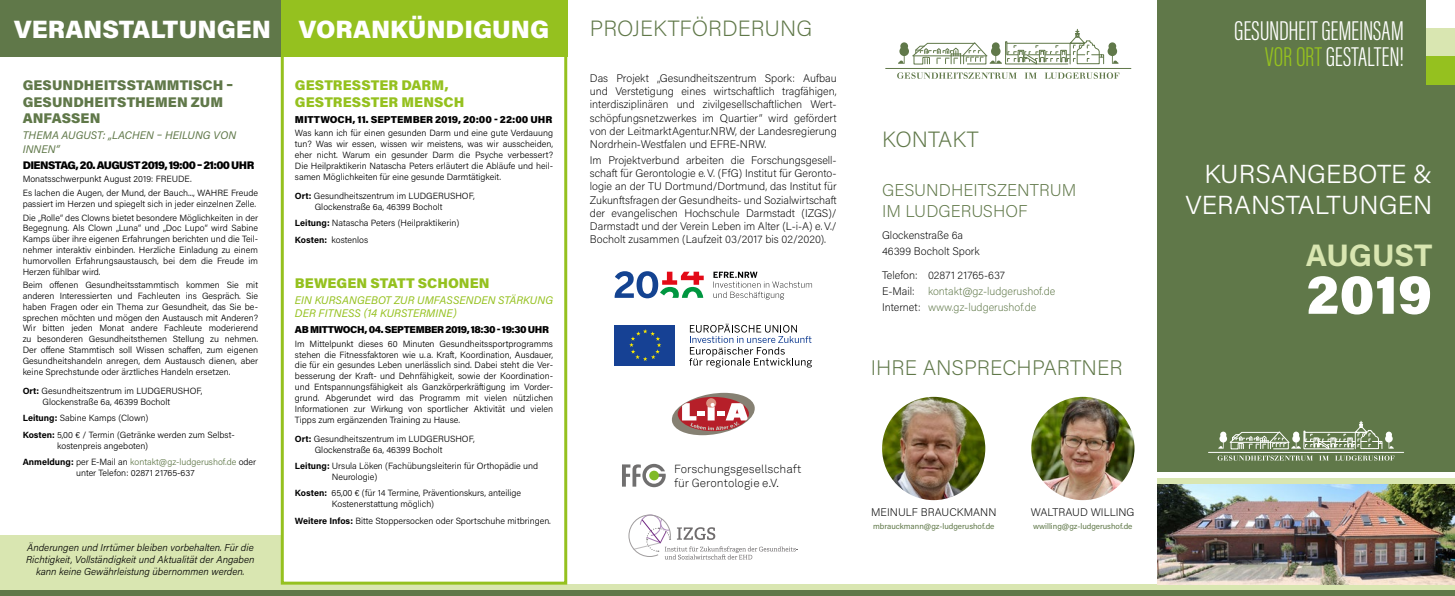
<style>
.page{position:relative;width:1455px;height:596px;background:#fff}
.page>*{position:absolute;margin:0;border:0;box-sizing:border-box;transform-origin:0 0}
.t1{font:900 56px "Acumin Pro";color:#fff}
.t2{font:700 31px "Acumin Pro";letter-spacing:-.005em;color:#d9e6b1}
.t3{font:300 28px/25.8px "Acumin Pro Extra Cond";color:#fff;text-align:right}
.t4{font:300 26px/31.2px "Acumin Pro";color:#fff;text-align:right}
.t5{font:900 25px "Acumin Pro";color:#fff}
.t6{font:200 22px "Acumin Pro";color:#607849}
.t7{font:200 21px "Acumin Pro";letter-spacing:.005em;color:#607849}
.t8{font:200 17px/20.4px "Acumin Pro";color:#607849}
.t9{font:900 14px/16.8px "Acumin Pro";letter-spacing:.005em;color:#95c11f}
.t10{font:900 14px/16.8px "Acumin Pro";letter-spacing:.005em;color:#607849}
.t11{font:300 11.7px/14px "Akkurat";letter-spacing:.005em;color:#000}
.t12{font:200 11px/13.2px "Acumin Pro";color:#000;text-align:justify}
.t13{font:200 11px/16.1px "Acumin Pro";color:#607849}
.t14{font:italic 11px/13.2px "Acumin Pro";letter-spacing:.01em;color:#95c11f}
.t15{font:900 11px "Acumin Pro";letter-spacing:-.055em;color:#000}
.t16{font:italic 11px/13.2px "Acumin Pro";letter-spacing:.01em;color:#607849}
.t17{font:italic 300 10px/12px "Acumin Pro";color:#000;text-align:center}
.t18{font:900 10px "Acumin Pro";letter-spacing:-.04em;color:#000}
.t19{font:900 10px "Acumin Pro";letter-spacing:-.015em;color:#000}
.t20{font:300 9px/10.8px "Acumin Pro";color:#000}
.t21{font:8px "Acumin Pro";color:#607849}
.s1{font-weight:700}
.s2{color:#607849}
.s3{color:#000}
.s4{color:#95c11f}
</style>
<div class="page">
<div style="left:1157px;top:0;width:297px;height:595px;background:#607849"></div>
<div style="left:0;top:584px;width:1454px;height:6px;background:#d9e6b1"></div>
<div style="left:0;top:590px;width:1454px;height:5px;background:#607849"></div>
<div style="left:0;top:534px;width:281px;height:50px;background:#d9e6b1"></div>
<div style="left:281px;top:32px;width:286px;height:552px;border:3px solid #95c11f"></div>
<div style="left:281px;top:0;width:286px;height:57px;background:#95c11f"></div>
<div style="left:0;top:0;width:281px;height:57px;background:#607849"></div>
<div style="left:1157px;top:472px;width:297px;height:12px;background:#fff"></div>
<div style="left:1157px;top:478px;width:297px;height:6px;background:#d9e6b1"></div>
<div style="left:1426px;top:0;width:28px;height:28px;background:#fff"></div>
<div style="left:1426px;top:28px;width:28px;height:29px;background:#d9e6b1"></div>
<div style="left:1426px;top:57px;width:28px;height:28px;background:#95c11f"></div>
<img style="left:1031px;top:396px;width:103px;height:104px;border-radius:52px">
<img style="left:882px;top:396px;width:103px;height:104px;border-radius:52px">
<svg style="left:897px;top:72px;width:119px;height:7px"></svg>
<svg style="left:1024px;top:73px;width:12px;height:6px"></svg>
<svg style="left:1044px;top:72px;width:75px;height:7px"></svg>
<hr style="left:885px;top:68px;width:245px;height:1px;background:#607849">
<svg style="left:898px;top:29px;width:220px;height:36px"></svg>
<svg style="left:628px;top:514px;width:169px;height:45px"></svg>
<svg style="left:622px;top:463px;width:43px;height:24px"></svg>
<div style="left:649px;top:470px;width:10px;height:10px;background:#80ba27;border-radius:50%"></div>
<svg style="left:671px;top:392px;width:84px;height:44px"></svg>
<div style="left:614px;top:324px;width:61px;height:41px;background:#164194"></div>
<svg style="left:629px;top:329px;width:32px;height:32px"></svg>
<svg style="left:689px;top:323px;width:123px;height:44px"></svg>
<svg style="left:614px;top:271px;width:89px;height:27px"></svg>
<svg style="left:713px;top:271px;width:99px;height:28px"></svg>
<img style="left:1157px;top:484px;width:297px;height:100px">
<svg style="left:1217px;top:455px;width:95px;height:5px"></svg>
<svg style="left:1319px;top:455px;width:9px;height:5px"></svg>
<svg style="left:1335px;top:455px;width:59px;height:5px"></svg>
<hr style="left:1208px;top:452px;width:195px;height:1px;background:#fff">
<svg style="left:1218px;top:421px;width:175px;height:28px"></svg>
<h3 class="t5" style="left:14px;top:11px;width:536px">VERANSTALTUNGEN VORANKÜNDIGUNG</h3>
<h3 class="t6" style="left:590px;top:14px;width:224px">PROJEKTFÖRDERUNG</h3>
<h3 class="t10" style="left:23px;top:76px;width:212px">GESUNDHEITSSTAMMTISCH –<br>GESUNDHEITSTHEMEN ZUM<br>ANFASSEN</h3>
<p class="t16" style="left:23px;top:128px;width:215px">THEMA AUGUST: „LACHEN – HEILUNG VON<br>INNEN“</p>
<p class="t15" style="left:23px;top:157px;width:233px">DIENSTAG, 20. AUGUST 2019, 19:00 – 21:00 UHR</p>
<p class="t20" style="left:23px;top:172px;width:237px;line-height:13.6px">Monatsschwerpunkt August 2019: FREUDE.<br>Es lachen die Augen, der Mund, der Bauch..., WAHRE Freude</p>
<p class="t20" style="left:23px;top:196px;width:237px;line-height:13.6px">passiert im Herzen und spiegelt sich in jeder einzelnen Zelle.<br>Die „Rolle“ des Clowns bietet besondere Möglichkeiten in der</p>
<p class="t20" style="left:23px;top:222px;width:237px;text-align:justify">Begegnung. Als Clown „Luna“ und „Doc Lupo“ wird Sabine Kamps über ihre eigenen Erfahrungen berichten und die Teil&shy;nehmer interaktiv einbinden. Herzliche Einladung zu einem humorvollen Erfahrungsaustausch, bei dem die Freude im Herzen fühlbar wird.</p>
<p class="t20" style="left:23px;top:279px;width:237px;text-align:justify">Beim offenen Gesundheitsstammtisch kommen Sie mit anderen Interessierten und Fachleuten ins Gespräch. Sie haben Fragen oder ein Thema zur Gesundheit, das Sie be&shy;sprechen möchten und mögen den Austausch mit Anderen?<br>Wir bitten jeden Monat andere Fachleute moderierend zu besonderen Gesundheitsthemen Stellung zu nehmen.<br>Der offene Stammtisch soll Wissen schaffen, zum eigenen Gesundheitshandeln anregen, dem Austausch dienen, aber keine Sprechstunde oder ärztliches Handeln ersetzen.</p>
<p class="t20" style="left:43px;top:385px;width:161px;text-indent:-20px"><span class="s1">Ort:</span> Gesundheitszentrum im LUDGERUSHOF,<br>Glockenstraße 6a, 46399 Bocholt</p>
<p class="t20" style="left:23px;top:409px;width:213px;line-height:16.5px"><span class="s1">Leitung:</span> Sabine Kamps (Clown)<br><span class="s1">Kosten:</span> 5,00 € / Termin (Getränke werden zum Selbst-</p>
<p class="t20" style="left:23px;top:436px;width:235px;line-height:16.5px;text-indent:35px">kostenpreis angeboten)<br><span class="s1">Anmeldung:</span> per E-Mail an <span class="s2">kontakt@gz-ludgerushof.de</span> oder</p>
<p class="t20" style="left:76px;top:466px;width:120px">unter Telefon: 02871 21765-637</p>
<p class="t17" style="left:26px;top:541px;width:230px">Änderungen und Irrtümer bleiben vorbehalten. Für die<br>Richtigkeit, Vollständigkeit und Aktualität der Angaben kann keine Gewährleistung übernommen werden.</p>
<h3 class="t9" style="left:295px;top:76px;width:171px">GESTRESSTER DARM,<br>GESTRESSTER MENSCH</h3>
<p class="t19" style="left:295px;top:112px;width:259px">MITTWOCH, 11. SEPTEMBER 2019, 20:00 - 22:00 UHR</p>
<p class="t20" style="left:295px;top:127px;width:259px;text-align:justify">Was kann ich für einen gesunden Darm und eine gute Verdauung tun? Was wir essen, wissen wir meistens, was wir ausscheiden, eher nicht. Warum ein gesunder Darm die Psyche verbessert?<br>Die Heilpraktikerin Natascha Peters erläutert die Abläufe und heil&shy;samen Möglichkeiten für eine gesunde Darmtätigkeit.</p>
<p class="t20" style="left:315px;top:190px;width:161px;text-indent:-20px"><span class="s1">Ort:</span> Gesundheitszentrum im LUDGERUSHOF,<br>Glockenstraße 6a, 46399 Bocholt</p>
<p class="t20" style="left:295px;top:214px;width:166px;line-height:16.5px"><span class="s1">Leitung:</span> Natascha Peters (Heilpraktikerin)<br><span class="s1">Kosten:</span> kostenlos</p>
<h3 class="t9" style="left:295px;top:274px;width:196px">BEWEGEN STATT SCHONEN</h3>
<p class="t14" style="left:295px;top:293px;width:259px">EIN KURSANGEBOT ZUR UMFASSENDEN STÄRKUNG<br>DER FITNESS (14 KURSTERMINE)</p>
<p class="t18" style="left:295px;top:322px;width:255px">AB MITTWOCH, 04. SEPTEMBER 2019, 18:30 - 19:30 UHR</p>
<p class="t20" style="left:295px;top:338px;width:259px;text-align:justify">Im Mittelpunkt dieses 60 Minuten Gesundheitssportprogramms stehen die Fitnessfaktoren wie u.a. Kraft, Koordination, Ausdauer, die für ein gesundes Leben unerlässlich sind. Dabei steht die Ver&shy;besserung der Kraft- und Dehnfähigkeit, sowie der Koordination&shy;und Entspannungsfähigkeit als Ganzkörperkräftigung im Vorder&shy;grund. Abgerundet wird das Programm mit vielen nützlichen Informationen zur Wirkung von sportlicher Aktivität und vielen Tipps zum ergänzenden Training zu Hause.</p>
<p class="t20" style="left:315px;top:432px;width:161px;text-indent:-20px"><span class="s1">Ort:</span> Gesundheitszentrum im LUDGERUSHOF,<br>Glockenstraße 6a, 46399 Bocholt</p>
<p class="t20" style="left:332px;top:460px;width:208px;text-indent:-37px"><span class="s1">Leitung:</span> Ursula Löken (Fachübungsleiterin für Orthopädie und<br>Neurologie)</p>
<p class="t20" style="left:332px;top:487px;width:191px;text-indent:-37px"><span class="s1">Kosten:</span> 65,00 € (für 14 Termine, Präventionskurs, anteilige<br>Kostenerstattung möglich)</p>
<p class="t20" style="left:295px;top:514px;width:257px"><span class="s1">Weitere Infos:</span> Bitte Stoppersocken oder Sportschuhe mitbringen.</p>
<p class="t12" style="left:590px;top:71px;width:248px">Das Projekt „Gesundheitszentrum Spork: Aufbau und Verstetigung eines wirtschaftlich tragfähigen, interdisziplinären und zivilgesellschaftlichen Wert&shy;schöpfungsnetzwerkes im Quartier“ wird gefördert von der LeitmarktAgentur.NRW, der Landesregierung Nordrhein-Westfalen und EFRE-NRW.</p>
<p class="t12" style="left:590px;top:153px;width:248px">Im Projektverbund arbeiten die Forschungsgesell&shy;schaft für Gerontologie e.V. (FfG) Institut für Geronto&shy;logie an der TU Dortmund/Dortmund, das Institut für Zukunftsfragen der Gesundheits- und Sozialwirtschaft der evangelischen Hochschule Darmstadt (IZGS)/ Darmstadt und der Verein Leben im Alter (L-i-A) e.V./ Bocholt zusammen (Laufzeit 03/2017 bis 02/2020).</p>
<p class="t11" style="left:674px;top:461px;width:129px">Forschungsgesellschaft für Gerontologie e.V.</p>
<h3 class="t6" style="left:882px;top:124px;width:98px">KONTAKT</h3>
<h3 class="t8" style="left:882px;top:179px;width:196px">GESUNDHEITSZENTRUM<br>IM LUDGERUSHOF</h3>
<p class="t12" style="left:882px;top:226px;width:99px;line-height:16px">Glockenstraße 6a<br>46399 Bocholt Spork</p>
<p class="t13" style="left:882px;top:267px;width:175px"><span class="s3">Telefon: 02871 21765-637<br>E-Mail:</span> kontakt@gz-ludgerushof.de<br><span class="s3">Internet:</span> www.gz-ludgerushof.de</p>
<h3 class="t7" style="left:870px;top:353px;width:253px">IHRE ANSPRECHPARTNER</h3>
<p class="t12" style="left:871px;top:505px;width:127px">MEINULF BRAUCKMANN</p>
<p class="t21" style="left:873px;top:520px;width:123px">mbrauckmann@gz-ludgerushof.de</p>
<p class="t12" style="left:1030px;top:505px;width:105px">WALTRAUD WILLING</p>
<p class="t21" style="left:1032px;top:520px;width:101px">wwilling@gz-ludgerushof.de</p>
<h3 class="t3" style="left:1234px;top:18px;width:171px">GESUNDHEIT GEMEINSAM<br><span class="s4">VOR ORT</span> GESTALTEN!</h3>
<h3 class="t4" style="left:1185px;top:157px;width:248px">KURSANGEBOTE &amp;<br>VERANSTALTUNGEN</h3>
<h2 class="t2" style="left:1305px;top:233px;width:128px">AUGUST</h2>
<h1 class="t1" style="left:1306px;top:254px;width:127px">2019</h1>
</div>
